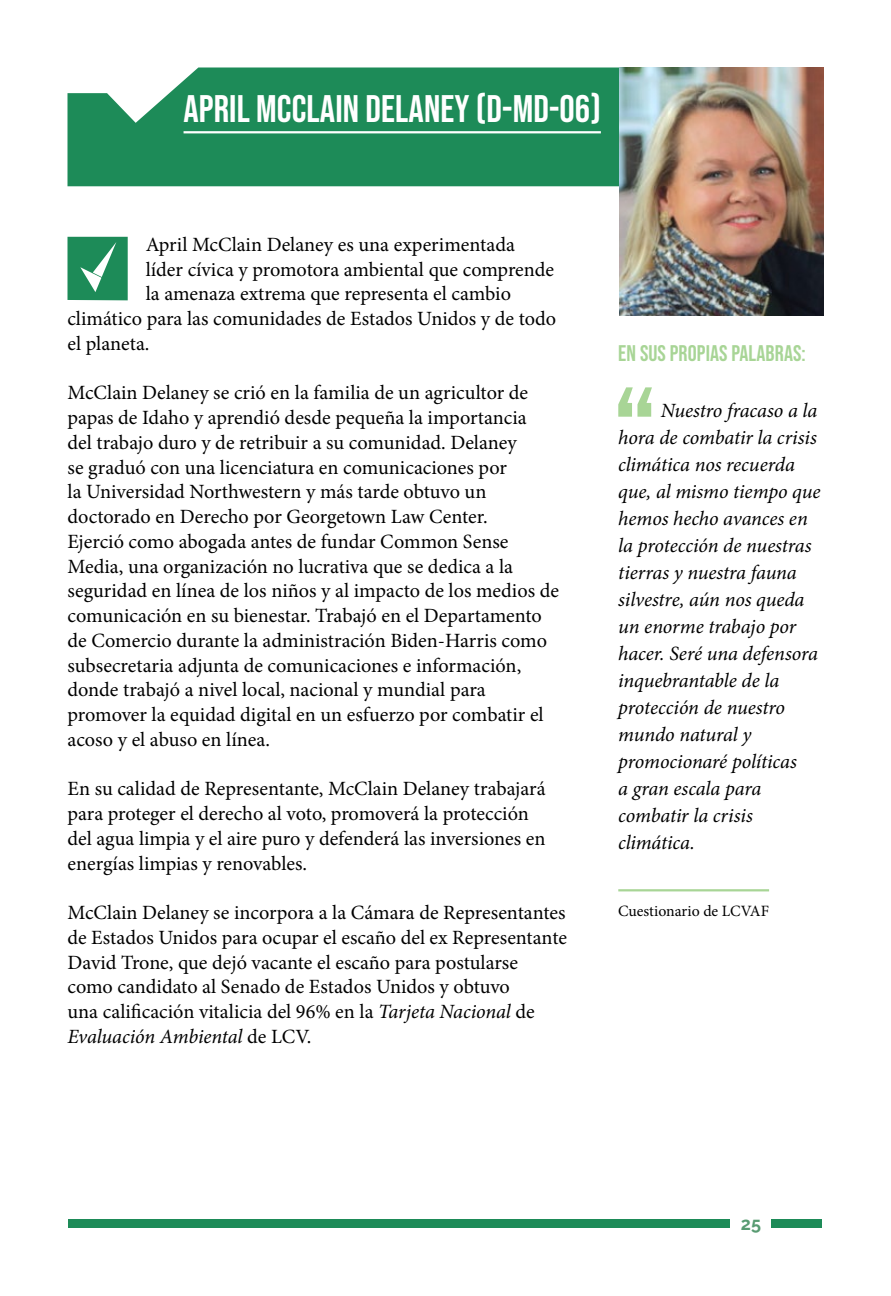
<style>
.page{position:relative;width:891px;height:1296px;background:#fff}
.page>*{position:absolute;margin:0;border:0;box-sizing:border-box;transform-origin:0 0}
.t1{font:38.25px "Bebas Neue";letter-spacing:.005em;color:#fff}
.t2{font:22.5px "Bebas Neue";letter-spacing:.005em;color:#a8d596}
.t3{font:20.25px/24.8px "Minion Pro";color:#000}
.t4{font:italic 20.25px/27px "Minion Pro";letter-spacing:-.01em;color:#000}
.t5{font:700 18px "Raleway";color:#589b72}
.t6{font:15.75px "Minion Pro";color:#000}
.s1{font-style:italic}
</style>
<div class="page">
<div style="left:68px;top:68px;width:551px;height:118px;background:#1d8b58"></div>
<div style="left:68px;top:1219px;width:754px;height:8px;background:#1d8b58"></div>
<div style="left:731px;top:1200px;width:40px;height:37px;background:#fff"></div>
<svg style="left:618px;top:387px;width:34px;height:30px"></svg>
<div style="left:68px;top:237px;width:60px;height:63px;background:#1d8b58"></div>
<svg style="left:80px;top:242px;width:36px;height:50px"></svg>
<hr style="left:184px;top:131px;width:417px;height:2px;background:#fff">
<hr style="left:618px;top:889px;width:151px;height:2px;background:#a8d596">
<img style="left:619px;top:68px;width:205px;height:248px">
<h3 class="t1" style="left:183px;top:87px;width:419px">APRIL MCCLAIN DELANEY (D-MD-06)</h3>
<p class="t3" style="left:146px;top:232px;width:371px">April McClain Delaney es una experimentada</p>
<p class="t3" style="left:146px;top:257px;width:410px">líder cívica y promotora ambiental que comprende</p>
<p class="t3" style="left:146px;top:282px;width:367px">la amenaza extrema que representa el cambio</p>
<p class="t3" style="left:68px;top:306px;width:490px">climático para las comunidades de Estados Unidos y de todo</p>
<p class="t3" style="left:68px;top:331px;width:84px">el planeta.</p>
<p class="t3" style="left:68px;top:381px;width:493px">McClain Delaney se crió en la familia de un agricultor de papas de Idaho y aprendió desde pequeña la importancia<br>del trabajo duro y de retribuir a su comunidad. Delaney<br>se graduó con una licenciatura en comunicaciones por<br>la Universidad Northwestern y más tarde obtuvo un doctorado en Derecho por Georgetown Law Center.<br>Ejerció como abogada antes de fundar Common Sense Media, una organización no lucrativa que se dedica a la seguridad en línea de los niños y al impacto de los medios de comunicación en su bienestar. Trabajó en el Departamento de Comercio durante la administración Biden-Harris como subsecretaria adjunta de comunicaciones e información, donde trabajó a nivel local, nacional y mundial para promover la equidad digital en un esfuerzo por combatir el acoso y el abuso en línea.</p>
<p class="t3" style="left:68px;top:777px;width:480px">En su calidad de Representante, McClain Delaney trabajará para proteger el derecho al voto, promoverá la protección del agua limpia y el aire puro y defenderá las inversiones en energías limpias y renovables.</p>
<p class="t3" style="left:68px;top:900px;width:501px">McClain Delaney se incorpora a la Cámara de Representantes de Estados Unidos para ocupar el escaño del ex Representante David Trone, que dejó vacante el escaño para postularse como candidato al Senado de Estados Unidos y obtuvo<br>una calificación vitalicia del 96% en la <span class="s1">Tarjeta Nacional</span> de <span class="s1">Evaluación Ambiental</span> de LCV.</p>
<p class="t2" style="left:618px;top:340px;width:189px">EN SUS PROPIAS PALABRAS:</p>
<p class="t4" style="left:618px;top:397px;width:204px;text-indent:43px">Nuestro fracaso a la hora de combatir la crisis climática nos recuerda que, al mismo tiempo que hemos hecho avances en la protección de nuestras tierras y nuestra fauna silvestre, aún nos queda un enorme trabajo por hacer. Seré una defensora inquebrantable de la protección de nuestro mundo natural y promocionaré políticas<br>a gran escala para combatir la crisis climática.</p>
<p class="t6" style="left:618px;top:901px;width:152px">Cuestionario de LCVAF</p>
<p class="t5" style="left:741px;top:1214px;width:22px">25</p>
</div>
